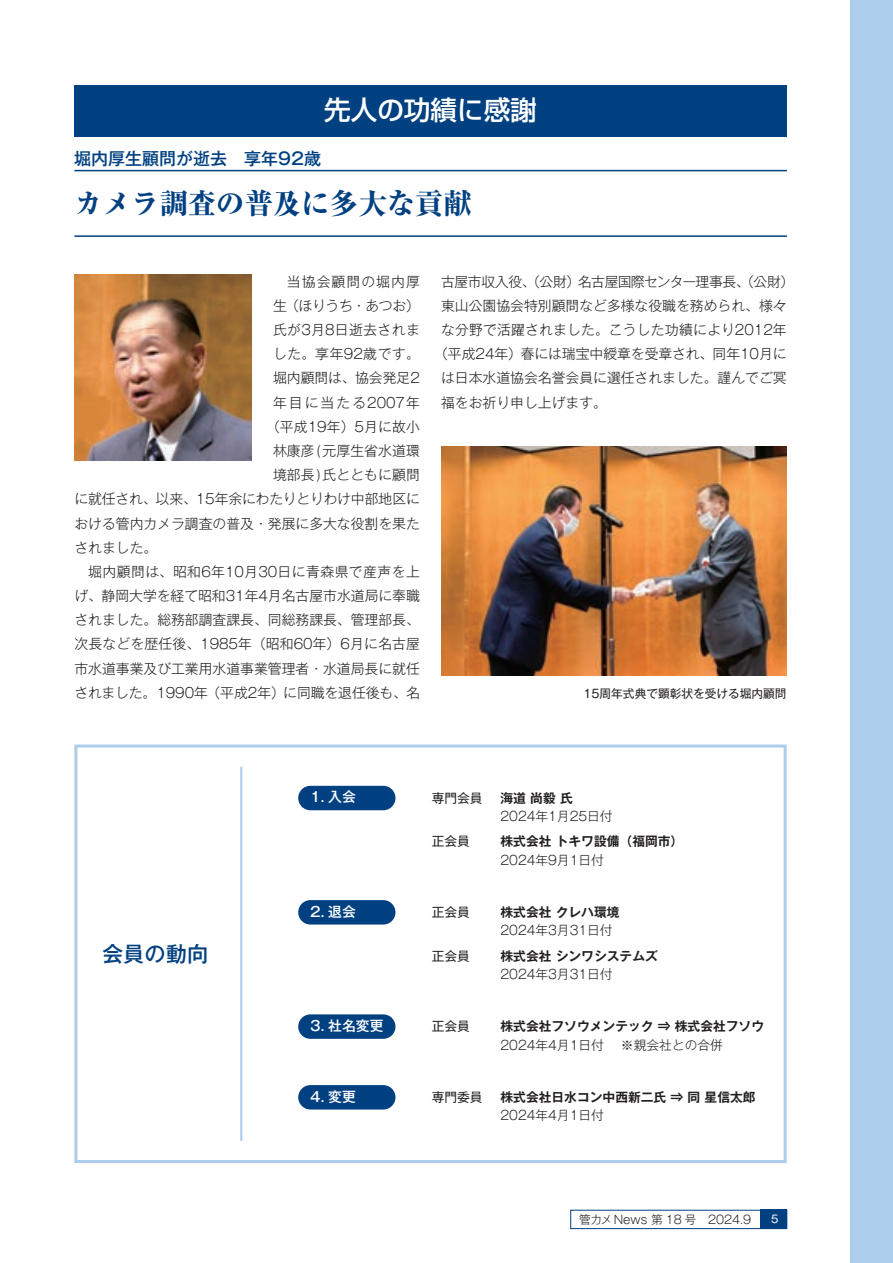
<style>
.page{position:relative;width:893px;height:1263px;background:#fff}
.page>*{position:absolute;margin:0;border:0;box-sizing:border-box;transform-origin:0 0}
.t1{font:800 28.65px "Ryumin Pro";color:#014081}
.t2{font:500 26.55px "Shin Go Pro";color:#fff}
.t3{font:500 21.3px "Gothic MB101 Pro";color:#014081}
.t4{font:500 16.95px "Gothic MB101 Pro";color:#014081}
.t5{font:300 13.8px "Gothic MB101 Pro";color:#231f20}
.t6{font:300 13.8px "Gothic MB101 Pro";letter-spacing:-.03em;color:#231f20}
.t7{font:300 13.8px "Gothic MB101 Pro";letter-spacing:.035em;color:#231f20}
.t8{font:500 13.8px "Gothic MB101 Pro";color:#fff}
.t9{font:300 13.8px "Gothic MB101 Pro";letter-spacing:.03em;color:#231f20}
.t10{font:300 13.8px "Gothic MB101 Pro";letter-spacing:.05em;color:#231f20}
.t11{font:300 13.8px "Gothic MB101 Pro";letter-spacing:.11em;color:#231f20}
.t12{font:300 13.8px "Gothic MB101 Pro";letter-spacing:.08em;color:#231f20}
.t13{font:700 12.75px "Gothic MB101 Pro De";color:#231f20}
.t14{font:300 12.75px "Gothic MB101 Pro";color:#231f20}
.t15{font:12.75px "Gothic MB101 Pro";color:#231f20}
.t16{font:300 11.7px "Gothic MB101 Pro";color:#231f20}
.t17{font:11.7px "Gothic MB101 Pro";color:#231f20}
.t18{font:10.65px "Gothic MB101 Pro";color:#fff}
</style>
<div class="page">
<div style="left:570px;top:1210px;width:217px;height:19px;border:1px solid #014081"></div>
<div style="left:760px;top:1210px;width:27px;height:19px;background:#014081"></div>
<div style="left:850px;top:0;width:43px;height:1263px;background:#accdeb"></div>
<div style="left:75px;top:85px;width:712px;height:51px;background:#014081"></div>
<hr style="left:74px;top:235px;width:713px;height:2px;background:#014081">
<hr style="left:74px;top:170px;width:713px;height:1px;background:#014081">
<div style="left:74px;top:744px;width:713px;height:419px;border:3px solid #accdeb"></div>
<div style="left:298px;top:786px;width:97px;height:24px;background:#014081;border-radius:12px"></div>
<div style="left:298px;top:900px;width:97px;height:24px;background:#014081;border-radius:12px"></div>
<div style="left:298px;top:1014px;width:97px;height:25px;background:#014081;border-radius:12px"></div>
<div style="left:298px;top:1085px;width:97px;height:24px;background:#014081;border-radius:12px"></div>
<hr style="left:240px;top:767px;width:2px;height:374px;background:#accdeb">
<img style="left:75px;top:274px;width:177px;height:187px">
<img style="left:441px;top:446px;width:346px;height:229px">
<h2 class="t2" style="left:324px;top:88px;width:214px">先人の功績に感謝</h2>
<p class="t4" style="left:74px;top:144px;width:248px">堀内厚生顧問が逝去　享年92歳</p>
<h1 class="t1" style="left:74px;top:181px;width:399px">カメラ調査の普及に多大な貢献</h1>
<p class="t12" style="left:287px;top:270px;width:135px">当協会顧問の堀内厚</p>
<p class="t5" style="left:273px;top:294px;width:148px">生（ほりうち・あつお）</p>
<p class="t9" style="left:273px;top:318px;width:148px">氏が3月8日逝去されま</p>
<p class="t10" style="left:273px;top:342px;width:148px">した。享年92歳です。</p>
<p class="t5" style="left:273px;top:367px;width:148px">堀内顧問は、協会発足2</p>
<p class="t11" style="left:273px;top:391px;width:148px">年目に当たる2007年</p>
<p class="t5" style="left:266px;top:415px;width:155px">（平成19年）5月に故小</p>
<p class="t5" style="left:273px;top:439px;width:148px">林康彦(元厚生省水道環</p>
<p class="t5" style="left:273px;top:463px;width:148px">境部長)氏とともに顧問</p>
<p class="t5" style="left:74px;top:488px;width:347px">に就任され、以来、15年余にわたりとりわけ中部地区に</p>
<p class="t5" style="left:74px;top:512px;width:347px">おける管内カメラ調査の普及・発展に多大な役割を果た</p>
<p class="t5" style="left:74px;top:536px;width:84px">されました。</p>
<p class="t7" style="left:88px;top:560px;width:333px">堀内顧問は、昭和6年10月30日に青森県で産声を上</p>
<p class="t5" style="left:74px;top:584px;width:347px">げ、静岡大学を経て昭和31年4月名古屋市水道局に奉職</p>
<p class="t5" style="left:74px;top:608px;width:347px">されました。総務部調査課長、同総務課長、管理部長、</p>
<p class="t5" style="left:74px;top:633px;width:347px">次長などを歴任後、1985年（昭和60年）6月に名古屋</p>
<p class="t5" style="left:74px;top:657px;width:347px">市水道事業及び工業用水道事業管理者・水道局長に就任</p>
<p class="t5" style="left:74px;top:681px;width:347px">されました。1990年（平成2年）に同職を退任後も、名</p>
<p class="t6" style="left:441px;top:270px;width:355px">古屋市収入役、（公財）名古屋国際センター理事長、（公財）</p>
<p class="t5" style="left:441px;top:294px;width:347px">東山公園協会特別顧問など多様な役職を務められ、様々</p>
<p class="t5" style="left:441px;top:318px;width:347px">な分野で活躍されました。こうした功績により2012年</p>
<p class="t5" style="left:434px;top:342px;width:354px">（平成24年）春には瑞宝中綬章を受章され、同年10月に</p>
<p class="t5" style="left:441px;top:367px;width:347px">は日本水道協会名誉会員に選任されました。謹んでご冥</p>
<p class="t5" style="left:441px;top:391px;width:167px">福をお祈り申し上げます。</p>
<p class="t17" style="left:584px;top:684px;width:205px">15周年式典で顕彰状を受ける堀内顧問</p>
<h3 class="t3" style="left:102px;top:936px;width:108px">会員の動向</h3>
<p class="t8" style="left:310px;top:786px;width:47px">1. 入会</p>
<p class="t15" style="left:432px;top:787px;width:53px">専門会員</p>
<p class="t13" style="left:500px;top:787px;width:74px">海道 尚毅 氏</p>
<p class="t14" style="left:500px;top:805px;width:114px">2024年1月25日付</p>
<p class="t15" style="left:432px;top:831px;width:40px">正会員</p>
<p class="t13" style="left:500px;top:831px;width:184px">株式会社 トキワ設備（福岡市）</p>
<p class="t14" style="left:500px;top:849px;width:105px">2024年9月1日付</p>
<p class="t8" style="left:310px;top:900px;width:47px">2. 退会</p>
<p class="t15" style="left:432px;top:902px;width:40px">正会員</p>
<p class="t13" style="left:500px;top:902px;width:121px">株式会社 クレハ環境</p>
<p class="t14" style="left:500px;top:920px;width:114px">2024年3月31日付</p>
<p class="t15" style="left:432px;top:945px;width:40px">正会員</p>
<p class="t13" style="left:500px;top:945px;width:159px">株式会社 シンワシステムズ</p>
<p class="t14" style="left:500px;top:963px;width:114px">2024年3月31日付</p>
<p class="t8" style="left:310px;top:1014px;width:75px">3. 社名変更</p>
<p class="t15" style="left:432px;top:1016px;width:40px">正会員</p>
<p class="t13" style="left:500px;top:1016px;width:265px">株式会社フソウメンテック ⇒ 株式会社フソウ</p>
<p class="t14" style="left:500px;top:1034px;width:224px">2024年4月1日付　 ※親会社との合併</p>
<p class="t8" style="left:310px;top:1085px;width:47px">4. 変更</p>
<p class="t15" style="left:432px;top:1087px;width:53px">専門委員</p>
<p class="t13" style="left:500px;top:1087px;width:257px">株式会社日水コン中西新二氏 ⇒ 同 星信太郎</p>
<p class="t14" style="left:500px;top:1105px;width:105px">2024年4月1日付</p>
<p class="t16" style="left:579px;top:1210px;width:174px">管カメNews 第 18 号　2024.9</p>
<p class="t18" style="left:771px;top:1210px;width:9px">5</p>
</div>
